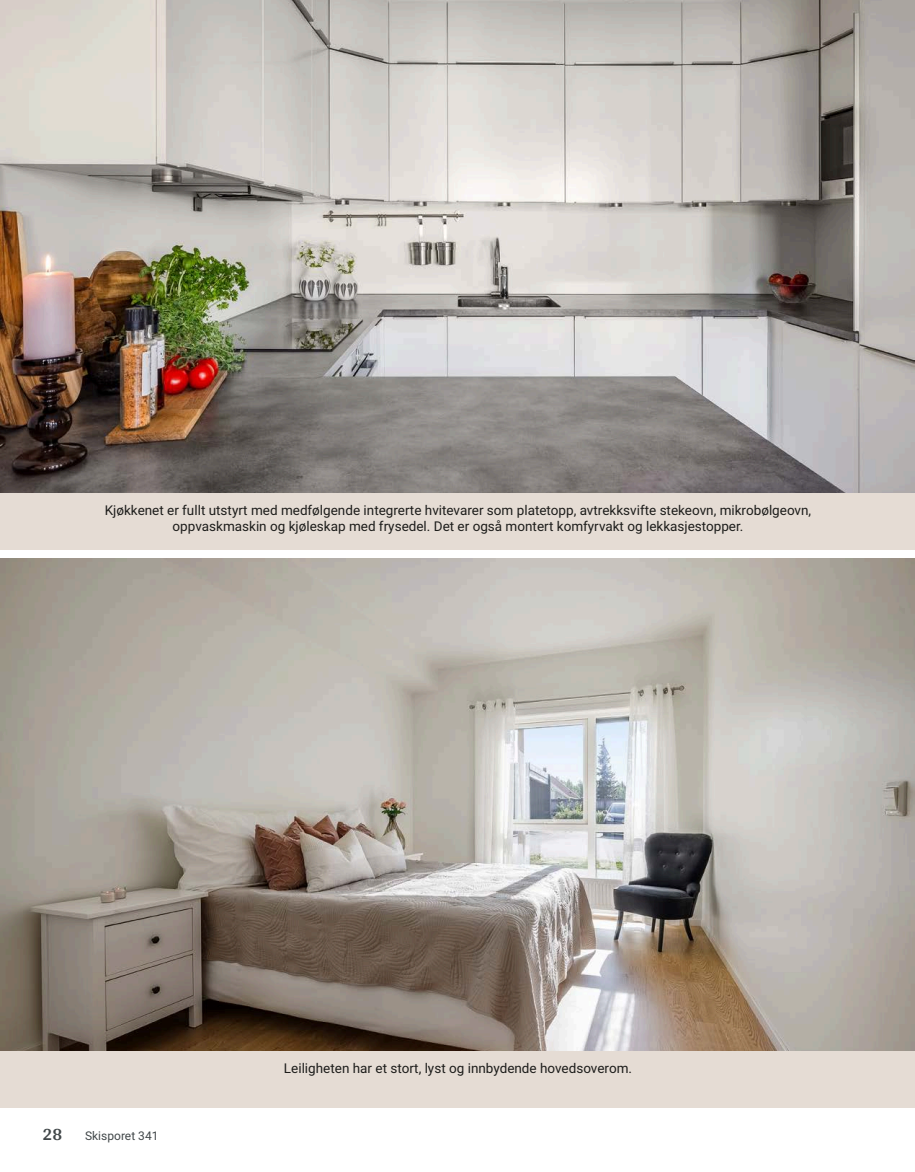
<style>
.page{position:relative;width:915px;height:1172px;background:#fff}
.page>*{position:absolute;margin:0;border:0;box-sizing:border-box;transform-origin:0 0}
.t1{font:700 18px "Arya";color:#414749}
.t2{font:13.5px/16.5px "Roboto Vitec";color:#1d1d1b;text-align:center}
.t3{font:12px "Roboto Vitec";color:#414749}
</style>
<div class="page">
<div style="left:0;top:492px;width:914px;height:58px;background:#e5dcd4"></div>
<div style="left:0;top:1050px;width:914px;height:58px;background:#e5dcd4"></div>
<img style="left:0;top:0;width:914px;height:492px">
<img style="left:0;top:558px;width:914px;height:492px">
<hr style="left:914px;top:492px;width:1px;height:58px;background:#e5dcd4">
<hr style="left:914px;top:1050px;width:1px;height:58px;background:#e5dcd4">
<p class="t2" style="left:105px;top:501px;width:707px">Kjøkkenet er fullt utstyrt med medfølgende integrerte hvitevarer som platetopp, avtrekksvifte stekeovn, mikrobølgeovn, oppvaskmaskin og kjøleskap med frysedel. Det er også montert komfyrvakt og lekkasjestopper.</p>
<h1 class="t1" style="left:43px;top:1123px;width:21px">28</h1>
<p class="t3" style="left:85px;top:1127px;width:75px">Skisporet 341</p>
<p class="t2" style="left:284px;top:1060px;width:349px">Leiligheten har et stort, lyst og innbydende hovedsoverom.</p>
</div>
